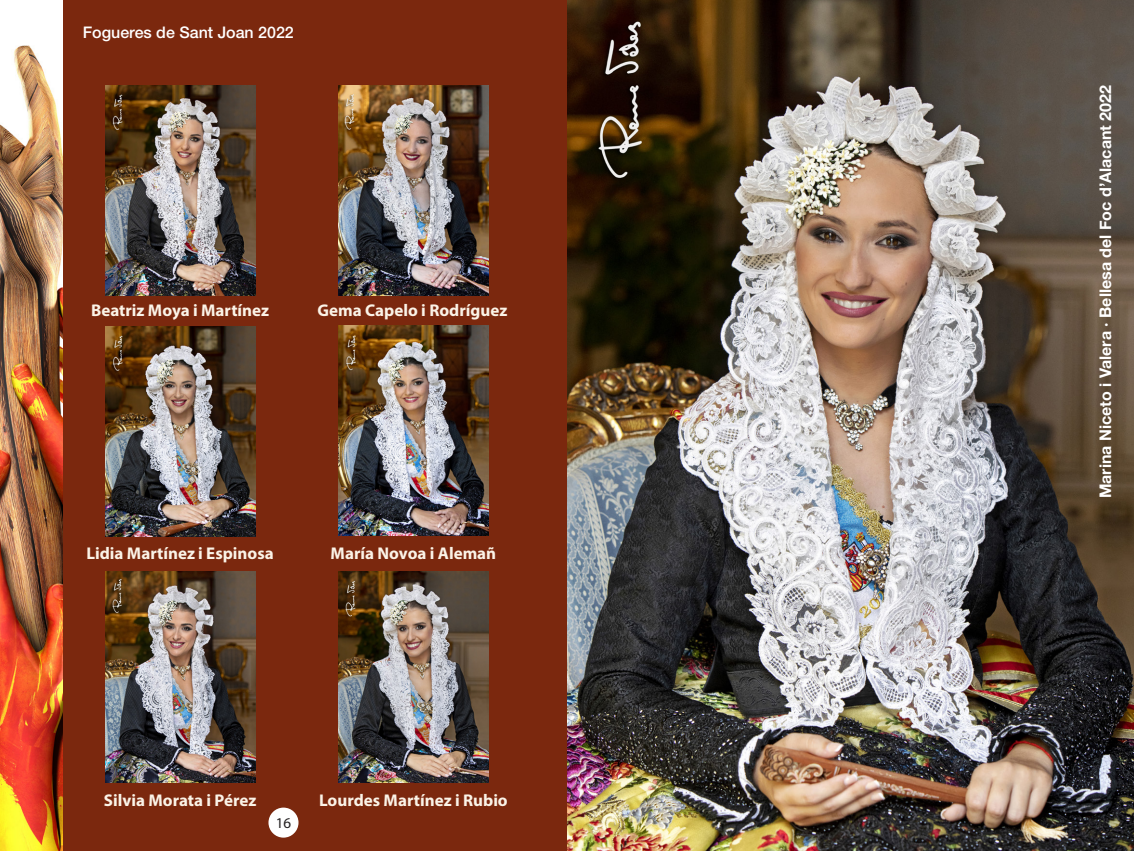
<style>
.page{position:relative;width:1134px;height:851px;background:#fff}
.page>*{position:absolute;margin:0;border:0;box-sizing:border-box;transform-origin:0 0}
.t1{font:700 17px "Myriad Pro";color:#fbf3e7}
.t2{font:700 16px "Helvetica Neue";color:#fff}
.t3{font:500 16px "Helvetica Neue LT Std";color:#fff}
.t4{font:15px "Myriad Pro";color:#231f20}
</style>
<div class="page">
<div style="left:0;top:0;width:1134px;height:850px;background:#7b280e"></div>
<div style="left:268px;top:807px;width:30px;height:30px;background:#fff;border-radius:50%"></div>
<img style="left:0;top:0;width:62px;height:850px">
<img style="left:567px;top:0;width:567px;height:850px">
<img style="left:105px;top:85px;width:150px;height:210px">
<img style="left:338px;top:325px;width:150px;height:210px">
<img style="left:338px;top:85px;width:150px;height:210px">
<img style="left:105px;top:572px;width:150px;height:209px">
<img style="left:105px;top:326px;width:150px;height:210px">
<img style="left:338px;top:572px;width:150px;height:209px">
<p class="t3" style="left:83px;top:23px;width:213px">Fogueres de Sant Joan 2022</p>
<p class="t1" style="left:91px;top:299px;width:180px">Beatriz Moya i Martínez</p>
<p class="t1" style="left:317px;top:299px;width:191px">Gema Capelo i Rodríguez</p>
<p class="t1" style="left:86px;top:542px;width:189px">Lidia Martínez i Espinosa</p>
<p class="t1" style="left:331px;top:542px;width:167px">María Novoa i Alemañ</p>
<p class="t1" style="left:104px;top:789px;width:154px">Silvia Morata i Pérez</p>
<p class="t4" style="left:276px;top:813px;width:17px">16</p>
<p class="t1" style="left:319px;top:789px;width:190px">Lourdes Martínez i Rubio</p>
<p class="t2" style="left:1096px;top:498px;width:414px;rotate:-90deg">Marina Niceto i Valera · Bellesa del Foc d’Alacant 2022</p>
</div>
